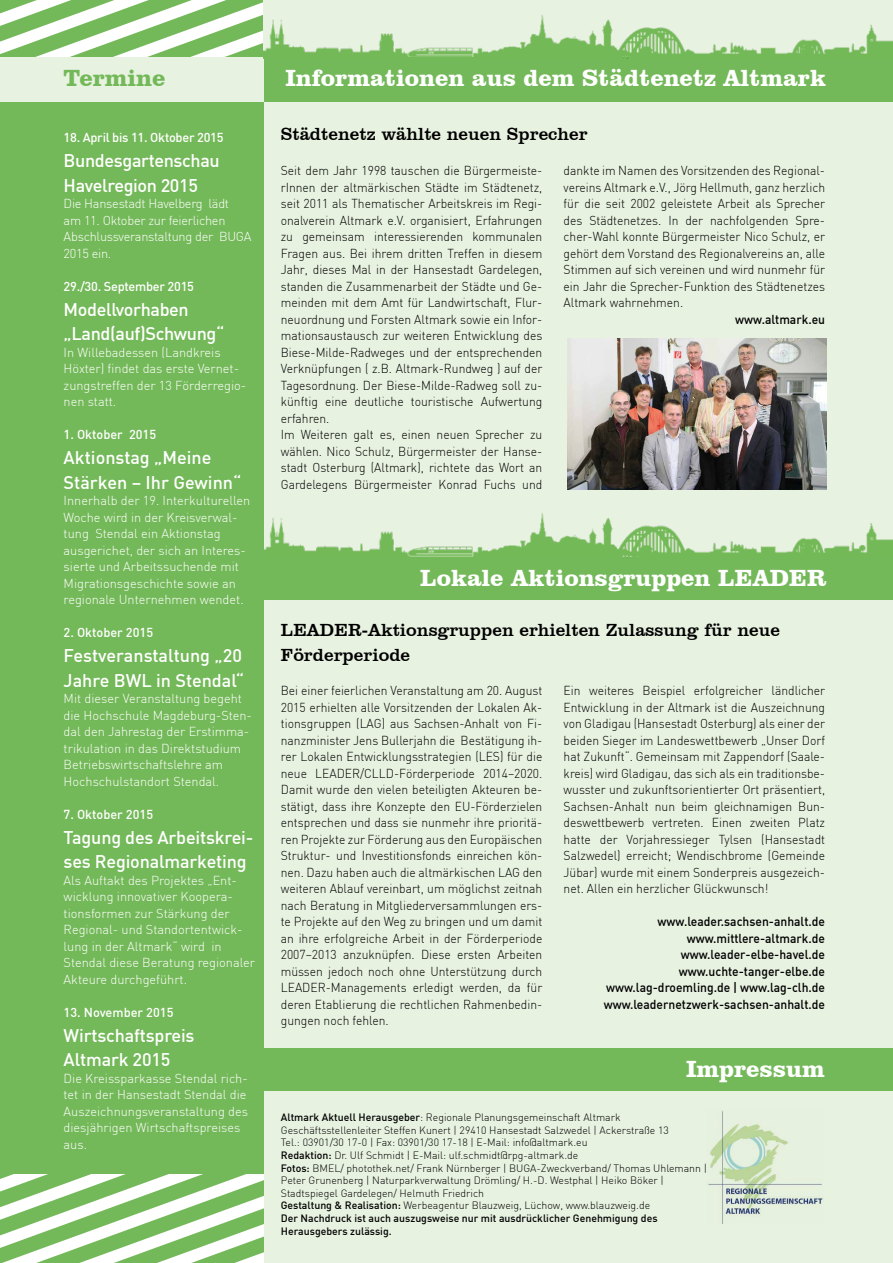
<style>
.page{position:relative;width:893px;height:1263px;background:#fff}
.page>*{position:absolute;margin:0;border:0;box-sizing:border-box;transform-origin:0 0}
.t1{font:700 24px "Clarendon BT";color:#fff}
.t2{font:700 24px "Clarendon BT";color:#74b959}
.t3{font:500 18px/24.8px "FFDIN";letter-spacing:-.01em;color:#fff}
.t4{font:18px/25.5px "Clarendon BT";color:#000}
.t5{font:300 12.75px/16.5px "FFDIN";color:#000;text-align:justify;scale:.95 1}
.t6{font:300 12.75px/16.5px "FFDIN";color:#fff}
.t7{font:500 12.75px/16.5px "FFDIN";color:#000;text-align:right;scale:.95 1}
.t8{font:500 12.75px "FFDIN";letter-spacing:-.005em;color:#fff}
.t9{font:300 12.75px/16.5px "FFDIN";letter-spacing:-.02em;color:#fff}
.t10{font:300 10.5px/12.6px "FFDIN";color:#000}
.s1{font-weight:500}
</style>
<div class="page">
<svg style="left:0;top:0;width:264px;height:58px"></svg>
<div style="left:264px;top:0;width:629px;height:1263px;background:#e8f2e1"></div>
<div style="left:0;top:58px;width:893px;height:44px;background:#74b959"></div>
<div style="left:0;top:68px;width:264px;height:1195px;background:#74b959"></div>
<div style="left:264px;top:1048px;width:629px;height:43px;background:#74b959"></div>
<img style="left:708px;top:1111px;width:115px;height:112px">
<div style="left:0;top:58px;width:264px;height:44px;background:#e8f2e1"></div>
<img style="left:264px;top:15px;width:629px;height:44px">
<div style="left:264px;top:557px;width:629px;height:43px;background:#74b959"></div>
<img style="left:264px;top:513px;width:629px;height:45px">
<svg style="left:0;top:1175px;width:264px;height:88px"></svg>
<img style="left:567px;top:339px;width:259px;height:151px">
<h1 class="t2" style="left:64px;top:63px;width:103px">Termine</h1>
<p class="t8" style="left:64px;top:130px;width:161px">18. April bis 11. Oktober 2015</p>
<h2 class="t3" style="left:64px;top:148px;width:158px">Bundesgartenschau<br>Havelregion 2015</h2>
<p class="t9" style="left:64px;top:195px;width:189px">Die Hansestadt Havelberg lädt<br>am 11. Oktober zur feierlichen<br>Abschlussveranstaltung der BUGA<br>2015 ein.</p>
<p class="t8" style="left:64px;top:278px;width:132px">29./30. September 2015</p>
<h2 class="t3" style="left:64px;top:296px;width:162px">Modellvorhaben „Land(auf)Schwung“</h2>
<p class="t6" style="left:64px;top:344px;width:184px">In Willebadessen (Landkreis<br>Höxter) findet das erste Vernet&shy;zungstreffen der 13 Förderregio&shy;nen statt.</p>
<p class="t8" style="left:64px;top:427px;width:94px">1. Oktober 2015</p>
<h2 class="t3" style="left:64px;top:445px;width:179px">Aktionstag „Meine<br>Stärken – Ihr Gewinn“</h2>
<p class="t6" style="left:64px;top:492px;width:188px">Innerhalb der 19. Interkulturellen<br>Woche wird in der Kreisverwal&shy;tung Stendal ein Aktionstag ausgerichet, der sich an Interes&shy;sierte und Arbeitssuchende mit<br>Migrationsgeschichte sowie an regionale Unternehmen wendet.</p>
<p class="t8" style="left:64px;top:625px;width:91px">2. Oktober 2015</p>
<h2 class="t3" style="left:64px;top:643px;width:182px">Festveranstaltung „20<br>Jahre BWL in Stendal“</h2>
<p class="t6" style="left:64px;top:690px;width:190px">Mit dieser Veranstaltung begeht die Hochschule Magdeburg-Sten&shy;dal den Jahrestag der Erstimma&shy;trikulation in das Direktstudium<br>Betriebswirtschaftslehre am<br>Hochschulstandort Stendal.</p>
<p class="t8" style="left:64px;top:806px;width:91px">7. Oktober 2015</p>
<h2 class="t3" style="left:64px;top:824px;width:191px">Tagung des Arbeitskrei&shy;ses Regionalmarketing</h2>
<p class="t6" style="left:64px;top:872px;width:193px">Als Auftakt des Projektes „Ent&shy;wicklung innovativer Koopera&shy;tionsformen zur Stärkung der<br>Regional- und Standortentwick&shy;lung in der Altmark“ wird in<br>Stendal diese Beratung regionaler<br>Akteure durchgeführt.</p>
<p class="t8" style="left:64px;top:1004px;width:111px">13. November 2015</p>
<h2 class="t3" style="left:64px;top:1022px;width:132px">Wirtschaftspreis<br>Altmark 2015</h2>
<p class="t6" style="left:64px;top:1070px;width:186px">Die Kreissparkasse Stendal rich&shy;tet in der Hansestadt Stendal die<br>Auszeichnungsveranstaltung des diesjährigen Wirtschaftspreises aus.</p>
<h1 class="t1" style="left:285px;top:63px;width:542px">Informationen aus dem Städtenetz Altmark</h1>
<h2 class="t4" style="left:281px;top:121px;width:308px">Städtenetz wählte neuen Sprecher</h2>
<p class="t5" style="left:281px;top:162px;width:277px;text-align:left">Seit dem Jahr 1998 tauschen die Bürgermeiste&shy;rInnen der altmärkischen Städte im Städtenetz, seit 2011 als Thematischer Arbeitskreis im Regi&shy;onalverein Altmark e.V. organisiert, Erfahrungen zu gemeinsam interessierenden kommunalen Fragen aus. Bei ihrem dritten Treffen in diesem Jahr, dieses Mal in der Hansestadt Gardelegen, standen die Zusammenarbeit der Städte und Ge&shy;meinden mit dem Amt für Landwirtschaft, Flur&shy;neuordnung und Forsten Altmark sowie ein Infor&shy;mationsaustausch zur weiteren Entwicklung des Biese-Milde-Radweges und der entsprechenden Verknüpfungen ( z.B. Altmark-Rundweg ) auf der Tagesordnung. Der Biese-Milde-Radweg soll zu&shy;künftig eine deutliche touristische Aufwertung erfahren.<br>Im Weiteren galt es, einen neuen Sprecher zu wählen. Nico Schulz, Bürgermeister der Hanse&shy;stadt Osterburg (Altmark), richtete das Wort an Gardelegens Bürgermeister Konrad Fuchs und</p>
<p class="t5" style="left:564px;top:162px;width:277px">dankte im Namen des Vorsitzenden des Regional&shy;vereins Altmark e.V., Jörg Hellmuth, ganz herzlich für die seit 2002 geleistete Arbeit als Sprecher des Städtenetzes. In der nachfolgenden Spre&shy;cher-Wahl konnte Bürgermeister Nico Schulz, er gehört dem Vorstand des Regionalvereins an, alle Stimmen auf sich vereinen und wird nunmehr für ein Jahr die Sprecher-Funktion des Städtenetzes Altmark wahrnehmen.</p>
<p class="t7" style="left:735px;top:311px;width:96px">www.altmark.eu</p>
<h1 class="t1" style="left:420px;top:562px;width:408px">Lokale Aktionsgruppen LEADER</h1>
<h2 class="t4" style="left:281px;top:616px;width:501px">LEADER-Aktionsgruppen erhielten Zulassung für neue<br>Förderperiode</h2>
<p class="t5" style="left:281px;top:682px;width:277px">Bei einer feierlichen Veranstaltung am 20. August 2015 erhielten alle Vorsitzenden der Lokalen Ak&shy;tionsgruppen (LAG) aus Sachsen-Anhalt von Fi&shy;nanzminister Jens Bullerjahn die Bestätigung ih&shy;rer Lokalen Entwicklungsstrategien (LES) für die neue LEADER/CLLD-Förderperiode 2014–2020.<br>Damit wurde den vielen beteiligten Akteuren be&shy;stätigt, dass ihre Konzepte den EU-Förderzielen entsprechen und dass sie nunmehr ihre prioritä&shy;ren Projekte zur Förderung aus den Europäischen Struktur- und Investitionsfonds einreichen kön&shy;nen. Dazu haben auch die altmärkischen LAG den weiteren Ablauf vereinbart, um möglichst zeitnah nach Beratung in Mitgliederversammlungen ers&shy;te Projekte auf den Weg zu bringen und um damit an ihre erfolgreiche Arbeit in der Förderperiode 2007–2013 anzuknüpfen. Diese ersten Arbeiten müssen jedoch noch ohne Unterstützung durch LEADER-Managements erledigt werden, da für deren Etablierung die rechtlichen Rahmenbedin&shy;gungen noch fehlen.</p>
<p class="t5" style="left:564px;top:682px;width:277px">Ein weiteres Beispiel erfolgreicher ländlicher Entwicklung in der Altmark ist die Auszeichnung von Gladigau (Hansestadt Osterburg) als einer der beiden Sieger im Landeswettbewerb „Unser Dorf hat Zukunft“. Gemeinsam mit Zappendorf (Saale&shy;kreis) wird Gladigau, das sich als ein traditionsbe&shy;wusster und zukunftsorientierter Ort präsentiert, Sachsen-Anhalt nun beim gleichnamigen Bun&shy;deswettbewerb vertreten. Einen zweiten Platz hatte der Vorjahressieger Tylsen (Hansestadt Salzwedel) erreicht; Wendischbrome (Gemeinde Jübar) wurde mit einem Sonderpreis ausgezeich&shy;net. Allen ein herzlicher Glückwunsch!</p>
<p class="t7" style="left:604px;top:913px;width:235px">www.leader.sachsen-anhalt.de www.mittlere-altmark.de www.leader-elbe-havel.de www.uchte-tanger-elbe.de www.lag-droemling.de | www.lag-clh.de www.leadernetzwerk-sachsen-anhalt.de</p>
<h1 class="t1" style="left:686px;top:1054px;width:140px">Impressum</h1>
<p class="t10" style="left:281px;top:1111px;width:428px"><span class="s1">Altmark Aktuell Herausgeber</span>: Regionale Planungsgemeinschaft Altmark Geschäftsstellenleiter Steffen Kunert | 29410 Hansestadt Salzwedel | Ackerstraße 13<br>Tel.: 03901/30 17-0 | Fax: 03901/30 17-18 | E-Mail: info@altmark.eu<br><span class="s1">Redaktion:</span> Dr. Ulf Schmidt | E-Mail: ulf.schmidt@rpg-altmark.de<br><span class="s1">Fotos:</span> BMEL/ photothek.net/ Frank Nürnberger | BUGA-Zweckverband/ Thomas Uhlemann | Peter Grunenberg | Naturparkverwaltung Drömling/ H.-D. Westphal | Heiko Böker | Stadtspiegel Gardelegen/ Helmuth Friedrich<br><span class="s1">Gestaltung &amp; Realisation:</span> Werbeagentur Blauzweig, Lüchow, www.blauzweig.de<br><span class="s1">Der Nachdruck ist auch auszugsweise nur mit ausdrücklicher Genehmigung des Herausgebers zulässig.</span></p>
</div>
